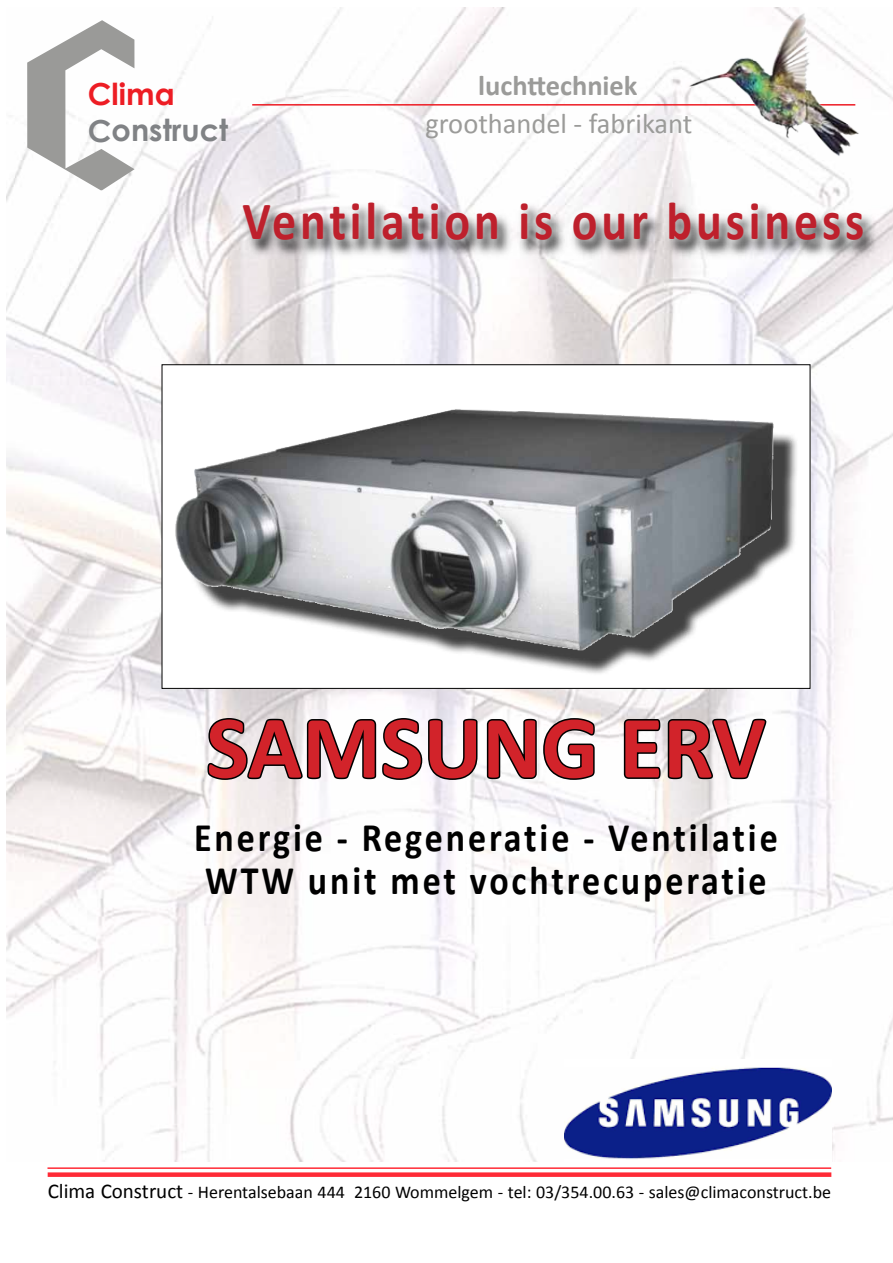
<style>
.page{position:relative;width:893px;height:1263px;background:#fff}
.page>*{position:absolute;margin:0;border:0;box-sizing:border-box;transform-origin:0 0}
.t1{font:700 90px "Calibri";color:#d2232a}
.t2{font:700 54.3px "Calibri";letter-spacing:.08em;color:#be202c;scale:.88 1}
.t3{font:700 40.65px/43.2px "Calibri";letter-spacing:.08em;color:#000;scale:.88 1}
.t4{font:700 30.45px "Century Gothic";color:#808285}
.t5{font:700 30.45px "Century Gothic";color:#ed1d24}
.t6{font:28.5px "Calibri";color:#9b9b99}
.t7{font:700 28.5px "Calibri";color:#9b9b99}
.t8{font:18px "Calibri";color:#000}
.s1{font-size:21px}
</style>
<div class="page">
<img style="left:7px;top:7px;width:886px;height:1154px">
<div style="left:236px;top:199px;width:646px;height:64px;background:#000;opacity:.75"></div>
<div style="left:234px;top:193px;width:638px;height:56px;background:#fff;opacity:.75"></div>
<svg style="left:205px;top:713px;width:274px;height:69px"></svg>
<svg style="left:485px;top:716px;width:112px;height:65px"></svg>
<svg style="left:621px;top:716px;width:147px;height:70px"></svg>
<div style="left:162px;top:365px;width:648px;height:323px;background:#fff"></div>
<div style="left:186px;top:419px;width:613px;height:257px;background:#000;opacity:.75"></div>
<img style="left:175px;top:409px;width:598px;height:242px">
<img style="left:565px;top:1059px;width:266px;height:102px">
<svg style="left:27px;top:20px;width:108px;height:170px"></svg>
<hr style="left:252px;top:104px;width:603px;height:2px;background:#ed1c24">
<img style="left:684px;top:7px;width:190px;height:152px">
<hr style="left:47px;top:1167px;width:784px;height:2px;background:#ff2a36">
<div style="left:48px;top:1172px;width:783px;height:5px;background:#ff2a36"></div>
<h3 class="t5" style="left:88px;top:71px;width:88px">Clima</h3>
<h3 class="t4" style="left:88px;top:107px;width:142px">Construct</h3>
<h3 class="t7" style="left:478px;top:65px;width:161px">luchttechniek</h3>
<h3 class="t6" style="left:425px;top:104px;width:269px">groothandel - fabrikant</h3>
<h2 class="t2" style="left:243px;top:182px;width:708px">Ventilation is our business</h2>
<h1 class="t1" style="left:206px;top:684px;width:561px">SAMSUNG ERV</h1>
<h3 class="t3" style="left:194px;top:814px;width:665px">Energie - Regeneratie - Ventilatie<br>WTW unit met vochtrecuperatie</h3>
<p class="t8" style="left:48px;top:1179px;width:785px"><span class="s1">Clima Construct</span> - Herentalsebaan 444 2160 Wommelgem - tel: 03/354.00.63 - sales@climaconstruct.be</p>
</div>
